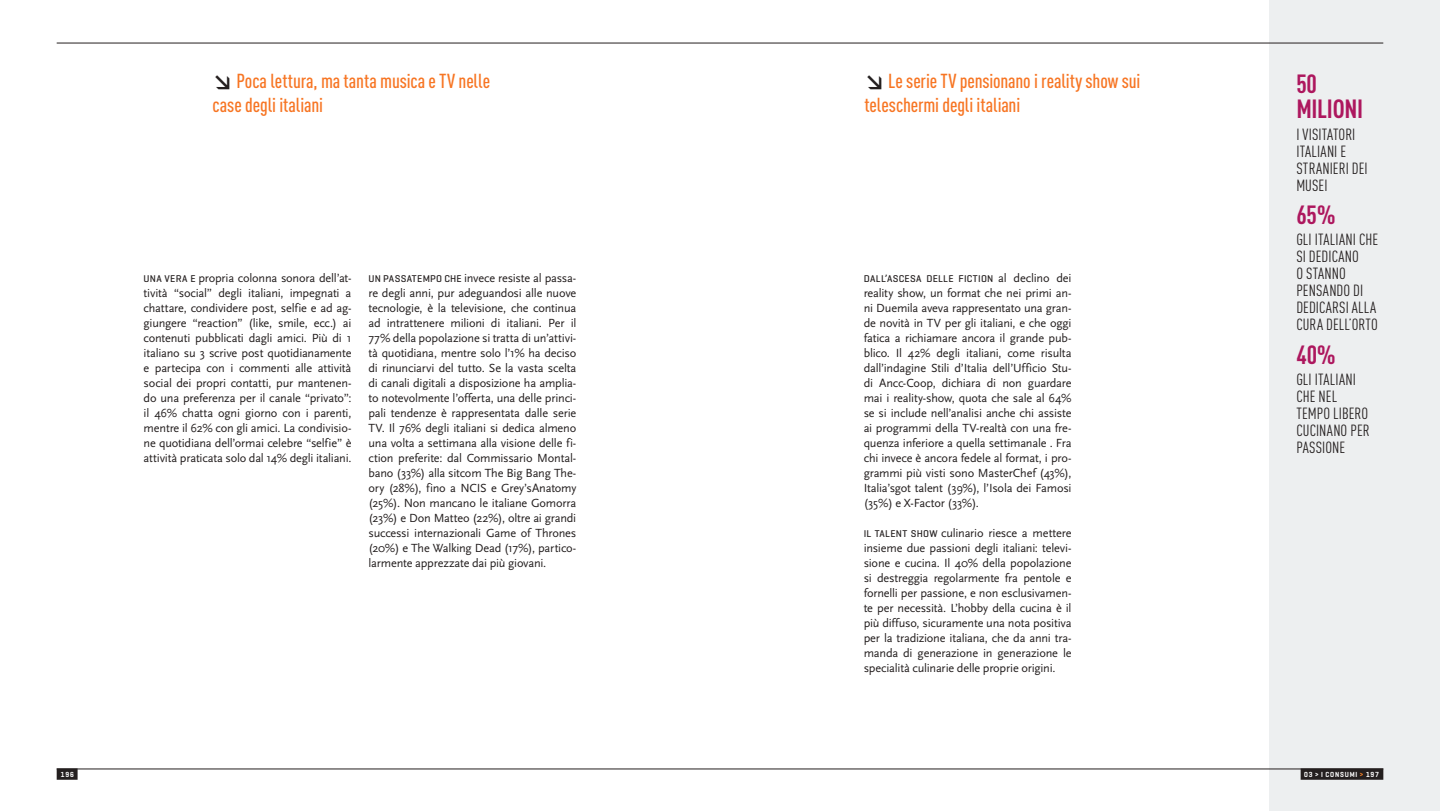
<style>
.page{position:relative;width:1440px;height:811px;background:#fff}
.page>*{position:absolute;margin:0;border:0;box-sizing:border-box;transform-origin:0 0}
.t1{font:700 26px/25px "DIN Cond";letter-spacing:-.01em;color:#ad175e}
.t2{font:500 20px/24px "DIN Cond";letter-spacing:-.005em;color:#f77523}
.t3{font:16px/17px "DIN Cond";letter-spacing:.005em;color:#241f1f}
.t4{font:12.3px/15px "Scala Sans";letter-spacing:-.015em;color:#241f1f;text-align:justify}
.t5{font:500 10px "Geogrotesque";letter-spacing:.03em;color:#241f1f}
.t6{font:600 7.5px "Geogrotesque";letter-spacing:.125em;color:#fff;scale:.9 1}
.s1{font-family:"DIN Pro";font-weight:700;color:#241f1f}
.s2{font-family:"Geogrotesque";font-weight:500;font-size:10px}
.s3{font-family:"Scala Sans";font-weight:400;font-size:12.3px}
.s4{color:#f88226}
</style>
<div class="page">
<div style="left:1270px;top:0;width:170px;height:811px;background:#edeff0"></div>
<div style="left:1301px;top:768px;width:82px;height:11px;background:#241f1f"></div>
<div style="left:57px;top:768px;width:21px;height:11px;background:#241f1f"></div>
<hr style="left:57px;top:43px;width:663px;height:1px;background:#241f1f">
<hr style="left:720px;top:43px;width:663px;height:1px;background:#241f1f">
<hr style="left:57px;top:768px;width:663px;height:1px;background:#241f1f">
<hr style="left:720px;top:768px;width:663px;height:1px;background:#241f1f">
<h2 class="t2" style="left:213px;top:69px;width:279px"><span class="s1">↘</span> Poca lettura, ma tanta musica e TV nelle case degli italiani</h2>
<p class="t4" style="left:144px;top:270px;width:209px"><span class="s2">UNA VERA E</span> propria colonna sonora dell’at&shy;tività “social” degli italiani, impegnati a chattare, condividere post, selfie e ad ag&shy;giungere “reaction” (like, smile, ecc.) ai contenuti pubblicati dagli amici. Più di 1 italiano su 3 scrive post quotidianamente e partecipa con i commenti alle attività social dei propri contatti, pur mantenen&shy;do una preferenza per il canale “privato”: il 46% chatta ogni giorno con i parenti, mentre il 62% con gli amici. La condivisio&shy;ne quotidiana dell’ormai celebre “selfie” è attività praticata solo dal 14% degli italiani.</p>
<p class="t4" style="left:369px;top:270px;width:209px"><span class="s2">UN PASSATEMPO CHE</span> invece resiste al passa&shy;re degli anni, pur adeguandosi alle nuove tecnologie, è la televisione, che continua ad intrattenere milioni di italiani. Per il 77% della popolazione si tratta di un’attivi&shy;tà quotidiana, mentre solo l’1% ha deciso di rinunciarvi del tutto. Se la vasta scelta di canali digitali a disposizione ha amplia&shy;to notevolmente l’offerta, una delle princi&shy;pali tendenze è rappresentata dalle serie TV. Il 76% degli italiani si dedica almeno una volta a settimana alla visione delle fi&shy;ction preferite: dal Commissario Montal&shy;bano (33%) alla sitcom The Big Bang The&shy;ory (28%), fino a NCIS e Grey’sAnatomy (25%). Non mancano le italiane Gomorra (23%) e Don Matteo (22%), oltre ai grandi successi internazionali Game of Thrones (20%) e The Walking Dead (17%), partico&shy;larmente apprezzate dai più giovani.</p>
<h2 class="t2" style="left:864px;top:69px;width:277px"><span class="s1">↘</span> Le serie TV pensionano i reality show sui teleschermi degli italiani</h2>
<p class="t5" style="left:864px;top:272px;width:209px">DALL’ASCESA DELLE FICTION <span class="s3">al declino dei</span></p>
<p class="t4" style="left:864px;top:285px;width:209px">reality show, un format che nei primi an&shy;ni Duemila aveva rappresentato una gran&shy;de novità in TV per gli italiani, e che oggi fatica a richiamare ancora il grande pub&shy;blico. Il 42% degli italiani, come risulta dall’indagine Stili d’Italia dell’Ufficio Stu&shy;di Ancc-Coop, dichiara di non guardare mai i reality-show, quota che sale al 64% se si include nell’analisi anche chi assiste ai programmi della TV-realtà con una fre&shy;quenza inferiore a quella settimanale . Fra chi invece è ancora fedele al format, i pro&shy;grammi più visti sono MasterChef (43%), Italia’sgot talent (39%), l’Isola dei Famosi (35%) e X-Factor (33%).</p>
<p class="t4" style="left:864px;top:525px;width:209px"><span class="s2">IL TALENT SHOW</span> culinario riesce a mettere insieme due passioni degli italiani: televi&shy;sione e cucina. Il 40% della popolazione si destreggia regolarmente fra pentole e fornelli per passione, e non esclusivamen&shy;te per necessità. L’hobby della cucina è il più diffuso, sicuramente una nota positiva per la tradizione italiana, che da anni tra&shy;manda di generazione in generazione le specialità culinarie delle proprie origini.</p>
<h1 class="t1" style="left:1296px;top:71px;width:68px">50<br>MILIONI</h1>
<h3 class="t3" style="left:1296px;top:125px;width:73px">I VISITATORI<br>ITALIANI E<br>STRANIERI DEI<br>MUSEI</h3>
<h1 class="t1" style="left:1296px;top:202px;width:41px">65%</h1>
<h3 class="t3" style="left:1296px;top:231px;width:83px">GLI ITALIANI CHE<br>SI DEDICANO<br>O STANNO<br>PENSANDO DI<br>DEDICARSI ALLA<br>CURA DELL’ORTO</h3>
<h1 class="t1" style="left:1296px;top:341px;width:41px">40%</h1>
<h3 class="t3" style="left:1296px;top:371px;width:75px">GLI ITALIANI<br>CHE NEL<br>TEMPO LIBERO<br>CUCINANO PER<br>PASSIONE</h3>
<p class="t6" style="left:61px;top:769px;width:16px">196</p>
<p class="t6" style="left:1304px;top:769px;width:30px">03 &gt; I CONSUMI</p>
<p class="t6" style="left:1360px;top:769px;width:23px"><span class="s4">&gt;</span> 197</p>
</div>
